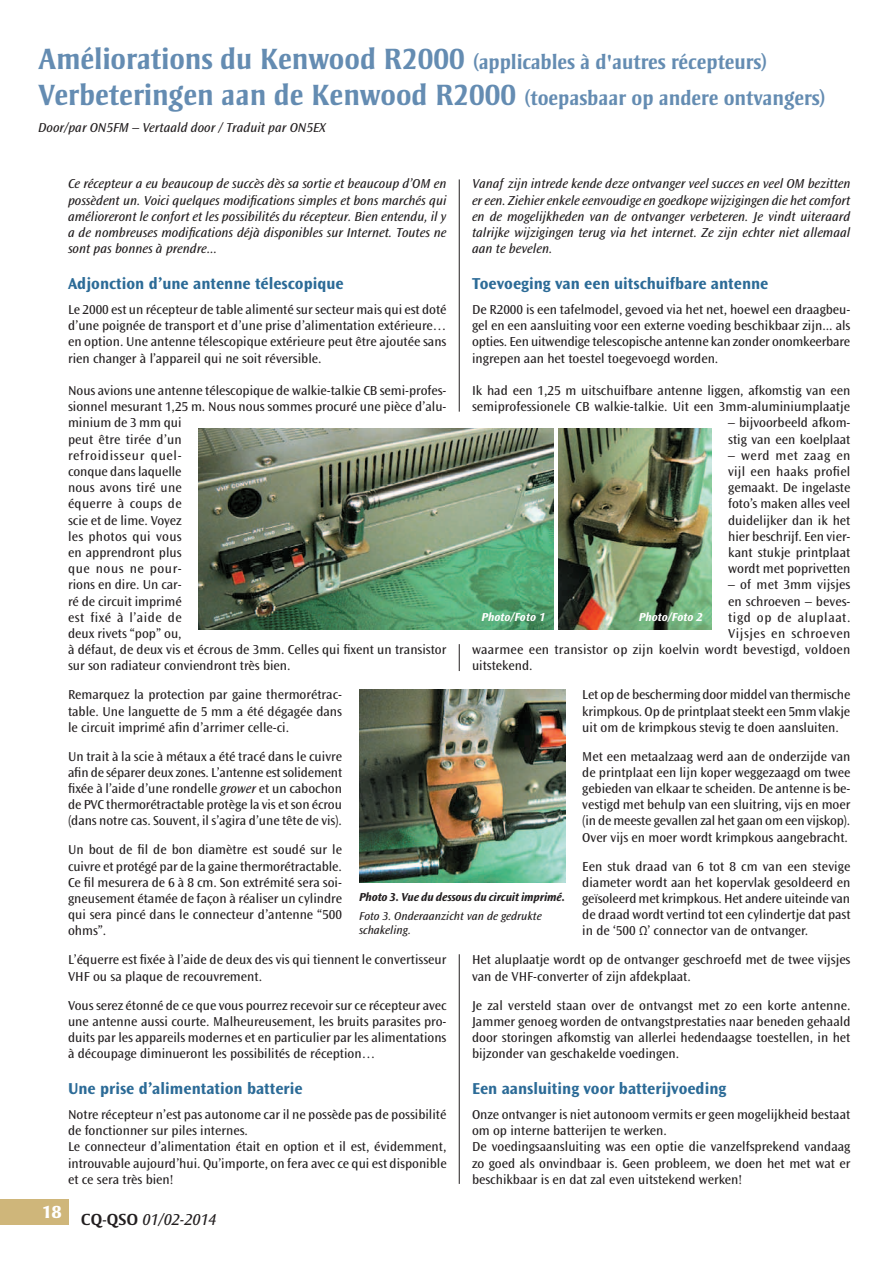
<style>
.page{position:relative;width:893px;height:1263px;background:#fff}
.page>*{position:absolute;margin:0;border:0;box-sizing:border-box;transform-origin:0 0}
.t1{font:700 30px "Strayhorn MT Std";color:#648cb2}
.t2{font:700 21px "Strayhorn MT Std";color:#648cb2}
.t3{font:700 16.5px "Ocean Sans Std";color:#2c6b97}
.t4{font:italic 16.5px "Ocean Sans Std";color:#231f20}
.t5{font:13.5px/16.2px "Ocean Sans Std";color:#231f20;text-align:justify}
.t6{font:italic 13.5px/16.2px "Ocean Sans Std";color:#231f20;text-align:justify}
.t7{font:13.5px "Ocean Sans Std";letter-spacing:.04em;color:#231f20}
.t8{font:italic 12px/14.4px "Ocean Sans Std";color:#231f20}
.t9{font:italic 700 12px "Ocean Sans Std";letter-spacing:-.01em;color:#231f20}
.t10{font:italic 700 12px "Ocean Sans Std";color:#fff}
.s1{font-size:30px}
.s2{font-size:21px}
.s3{font-style:italic}
.s4{font-family:"Strayhorn MT Std";font-weight:700;font-style:normal}
</style>
<div class="page">
<img style="left:199px;top:428px;width:355px;height:201px">
<img style="left:558px;top:428px;width:153px;height:201px">
<img style="left:359px;top:690px;width:206px;height:192px">
<hr style="left:459px;top:179px;width:1px;height:233px;background:#231f20">
<svg style="left:459px;top:644px;width:1px;height:27px"></svg>
<hr style="left:459px;top:954px;width:1px;height:230px;background:#231f20">
<div style="left:0;top:1199px;width:68px;height:26px;background:#cfb67a"></div>
<h2 class="t2" style="left:38px;top:49px;width:731px"><span class="s1">Améliorations du Kenwood R2000</span> (applicables à d'autres récepteurs)</h2>
<h1 class="t1" style="left:38px;top:77px;width:789px">Verbeteringen aan de Kenwood R2000 <span class="s2">(toepasbaar op andere ontvangers)</span></h1>
<p class="t6" style="left:38px;top:119px;width:289px">Door/par ON5FM – Vertaald door / Traduit par ON5EX</p>
<p class="t6" style="left:472px;top:176px;width:380px">Vanaf zijn intrede kende deze ontvanger veel succes en veel OM bezitten er een. Ziehier enkele eenvoudige en goedkope wijzigingen die het comfort en de mogelijkheden van de ontvanger verbeteren. Je vindt uiteraard talrijke wijzigingen terug via het internet. Ze zijn echter niet allemaal aan te bevelen.</p>
<p class="t3" style="left:472px;top:275px;width:298px">Toevoeging van een uitschuifbare antenne</p>
<p class="t5" style="left:472px;top:302px;width:380px">De R2000 is een tafelmodel, gevoed via het net, hoewel een draagbeu&shy;gel en een aansluiting voor een externe voeding beschikbaar zijn... als opties. Een uitwendige telescopische antenne kan zonder onomkeerbare ingrepen aan het toestel toegevoegd worden.</p>
<p class="t5" style="left:472px;top:383px;width:380px">Ik had een 1,25 m uitschuifbare antenne liggen, afkomstig van een semiprofessionele CB walkie-talkie. Uit een 3mm-aluminiumplaatje</p>
<p class="t5" style="left:728px;top:415px;width:124px">– bijvoorbeeld afkom&shy;stig van een koelplaat</p>
<p class="t5" style="left:728px;top:447px;width:124px">– werd met zaag en vijl een haaks profiel gemaakt. De ingelaste foto’s maken alles veel duidelijker dan ik het hier beschrijf. Een vier&shy;kant stukje printplaat wordt met poprivetten</p>
<p class="t5" style="left:728px;top:577px;width:124px">– of met 3mm vijsjes</p>
<p class="t5" style="left:728px;top:593px;width:124px">en schroeven – beves-</p>
<p class="t7" style="left:728px;top:610px;width:124px">tigd op de aluplaat.</p>
<p class="t7" style="left:728px;top:626px;width:124px">Vijsjes en schroeven</p>
<p class="t5" style="left:472px;top:642px;width:380px">waarmee een transistor op zijn koelvin wordt bevestigd, voldoen</p>
<p class="t5" style="left:472px;top:658px;width:62px">uitstekend.</p>
<p class="t5" style="left:582px;top:687px;width:270px">Let op de bescherming door middel van thermische krimpkous. Op de printplaat steekt een 5mm vlakje uit om de krimpkous stevig te doen aansluiten.</p>
<p class="t5" style="left:582px;top:748px;width:270px">Met een metaalzaag werd aan de onderzijde van de printplaat een lijn koper weggezaagd om twee gebieden van elkaar te scheiden. De antenne is be&shy;vestigd met behulp van een sluitring, vijs en moer (in de meeste gevallen zal het gaan om een vijskop).<br>Over vijs en moer wordt krimpkous aangebracht.</p>
<p class="t5" style="left:582px;top:858px;width:270px">Een stuk draad van 6 tot 8 cm van een stevige diameter wordt aan het kopervlak gesoldeerd en geïsoleerd met krimpkous. Het andere uiteinde van de draad wordt vertind tot een cylindertje dat past in de ‘500 Ω’ connector van de ontvanger.</p>
<p class="t5" style="left:472px;top:952px;width:380px">Het aluplaatje wordt op de ontvanger geschroefd met de twee vijsjes van de VHF-converter of zijn afdekplaat.</p>
<p class="t5" style="left:472px;top:997px;width:380px">Je zal versteld staan over de ontvangst met zo een korte antenne.<br>Jammer genoeg worden de ontvangstprestaties naar beneden gehaald door storingen afkomstig van allerlei hedendaagse toestellen, in het bijzonder van geschakelde voedingen.</p>
<p class="t3" style="left:472px;top:1079px;width:256px">Een aansluiting voor batterijvoeding</p>
<p class="t5" style="left:472px;top:1106px;width:380px;text-align:left">Onze ontvanger is niet autonoom vermits er geen mogelijkheid bestaat om op interne batterijen te werken.<br>De voedingsaansluiting was een optie die vanzelfsprekend vandaag zo goed als onvindbaar is. Geen probleem, we doen het met wat er beschikbaar is en dat zal even uitstekend werken!</p>
<p class="t6" style="left:68px;top:176px;width:380px">Ce récepteur a eu beaucoup de succès dès sa sortie et beaucoup d’OM en possèdent un. Voici quelques modifications simples et bons marchés qui amélioreront le confort et les possibilités du récepteur. Bien entendu, il y a de nombreuses modifications déjà disponibles sur Internet. Toutes ne sont pas bonnes à prendre...</p>
<p class="t3" style="left:68px;top:275px;width:277px">Adjonction d’une antenne télescopique</p>
<p class="t5" style="left:68px;top:302px;width:380px">Le 2000 est un récepteur de table alimenté sur secteur mais qui est doté d’une poignée de transport et d’une prise d’alimentation extérieure… en option. Une antenne télescopique extérieure peut être ajoutée sans rien changer à l’appareil qui ne soit réversible.</p>
<p class="t5" style="left:68px;top:383px;width:380px;text-align:left">Nous avions une antenne télescopique de walkie-talkie CB semi-profes&shy;sionnel mesurant 1,25 m. Nous nous sommes procuré une pièce d’alu&shy;minium de 3 mm qui<br>peut être tirée d’un<br>refroidisseur quel-<br>conque dans laquelle<br>nous avons tiré une<br>équerre à coups de<br>scie et de lime. Voyez<br>les photos qui vous<br>en apprendront plus<br>que nous ne pour-<br>rions en dire. Un car-<br>ré de circuit imprimé<br>est fixé à l’aide de<br>deux rivets “pop” ou,<br>à défaut, de deux vis et écrous de 3mm. Celles qui fixent un transistor sur son radiateur conviendront très bien.</p>
<p class="t5" style="left:68px;top:687px;width:276px">Remarquez la protection par gaine thermorétrac&shy;table. Une languette de 5 mm a été dégagée dans le circuit imprimé afin d’arrimer celle-ci.</p>
<p class="t5" style="left:68px;top:748px;width:276px">Un trait à la scie à métaux a été tracé dans le cuivre afin de séparer deux zones. L’antenne est solidement fixée à l’aide d’une rondelle <span class="s3">grower</span> et un cabochon de PVC thermorétractable protège la vis et son écrou (dans notre cas. Souvent, il s’agira d’une tête de vis).</p>
<p class="t5" style="left:68px;top:842px;width:276px">Un bout de fil de bon diamètre est soudé sur le cuivre et protégé par de la gaine thermorétractable.<br>Ce fil mesurera de 6 à 8 cm. Son extrémité sera soi&shy;gneusement étamée de façon à réaliser un cylindre qui sera pincé dans le connecteur d’antenne “500 ohms”.</p>
<p class="t5" style="left:68px;top:952px;width:380px">L’équerre est fixée à l’aide de deux des vis qui tiennent le convertisseur<br>VHF ou sa plaque de recouvrement.</p>
<p class="t5" style="left:68px;top:997px;width:380px">Vous serez étonné de ce que vous pourrez recevoir sur ce récepteur avec une antenne aussi courte. Malheureusement, les bruits parasites pro&shy;duits par les appareils modernes et en particulier par les alimentations à découpage diminueront les possibilités de réception…</p>
<p class="t3" style="left:68px;top:1079px;width:236px">Une prise d’alimentation batterie</p>
<p class="t5" style="left:68px;top:1106px;width:380px;text-align:left">Notre récepteur n’est pas autonome car il ne possède pas de possibilité de fonctionner sur piles internes.<br>Le connecteur d’alimentation était en option et il est, évidemment, introuvable aujourd’hui. Qu’importe, on fera avec ce qui est disponible et ce sera très bien!</p>
<p class="t10" style="left:481px;top:610px;width:65px">Photo/Foto 1</p>
<p class="t10" style="left:639px;top:610px;width:65px">Photo/Foto 2</p>
<p class="t9" style="left:359px;top:890px;width:208px">Photo 3. Vue du dessous du circuit imprimé.</p>
<p class="t8" style="left:359px;top:908px;width:184px">Foto 3. Onderaanzicht van de gedrukte schakeling.</p>
<p class="t4" style="left:42px;top:1210px;width:176px"><sup>18</sup> <span class="s4">CQ-QSO</span> 01/02-2014</p>
</div>
